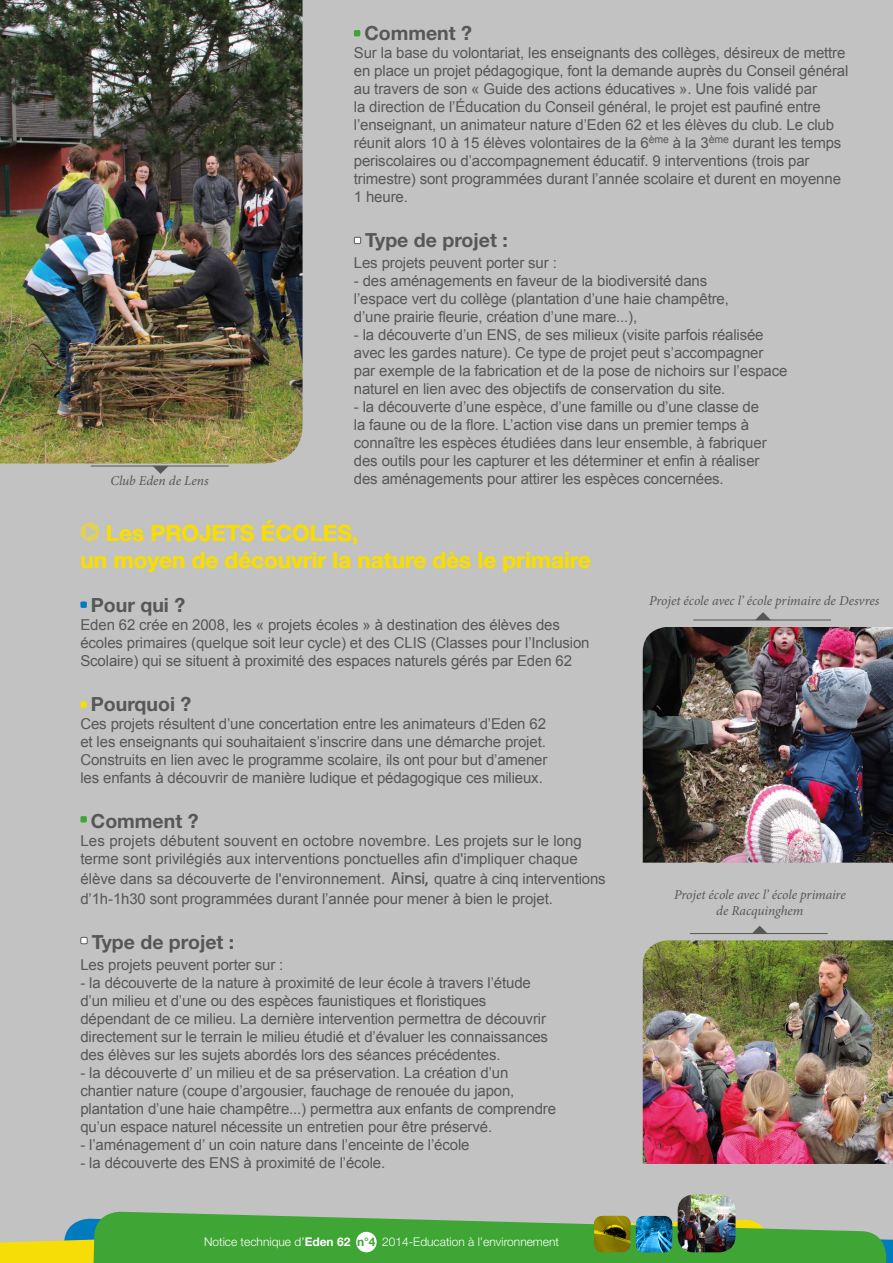
<style>
.page{position:relative;width:893px;height:1263px;background:#c2c2c2}
.page>*{position:absolute;margin:0;border:0;box-sizing:border-box;transform-origin:0 0}
.t1{font:700 22.5px/27px "Helvetica Neue";color:#f6dd07}
.t2{font:700 19.5px "Helvetica Neue";color:#575756}
.t3{font:15px/18px "Arial";letter-spacing:-.01em;color:#575756}
.t4{font:italic 13.5px/16.2px "Minion Pro";letter-spacing:-.005em;color:#575756;text-align:center}
.t5{font:300 12px "Helvetica Neue";color:#fff}
.s1{font-family:"Discreet";font-size:16.5px}
.s2{font-weight:700}
.s3{font-weight:700;color:#3fa535}
</style>
<div class="page">
<svg style="left:354px;top:30px;width:6px;height:6px"></svg>
<div style="left:354px;top:237px;width:7px;height:7px;background:#fff;border-radius:2px"></div>
<div style="left:354px;top:237px;width:7px;height:7px;border:1px solid #575756;border-radius:2px"></div>
<div style="left:80px;top:601px;width:7px;height:7px;background:#007bbd;border-radius:2px"></div>
<div style="left:80px;top:701px;width:7px;height:7px;background:#f6dd07;border-radius:2px"></div>
<div style="left:80px;top:816px;width:7px;height:6px;background:#3fa535;border-radius:2px"></div>
<div style="left:81px;top:937px;width:6px;height:7px;background:#fff;border-radius:2px"></div>
<div style="left:80px;top:937px;width:8px;height:7px;border:1px solid #575756;border-radius:2px"></div>
<img style="left:643px;top:627px;width:250px;height:236px">
<img style="left:643px;top:940px;width:250px;height:224px">
<hr style="left:693px;top:620px;width:138px;height:1px;background:#575756">
<svg style="left:755px;top:612px;width:16px;height:8px"></svg>
<hr style="left:690px;top:933px;width:138px;height:1px;background:#575756">
<svg style="left:752px;top:926px;width:15px;height:7px"></svg>
<img style="left:0;top:0;width:303px;height:463px">
<hr style="left:91px;top:466px;width:138px;height:1px;background:#575756">
<svg style="left:153px;top:466px;width:16px;height:8px"></svg>
<svg style="left:80px;top:522px;width:19px;height:19px"></svg>
<svg style="left:0;top:1211px;width:893px;height:52px"></svg>
<div style="left:356px;top:1232px;width:21px;height:20px;background:#fff;border-radius:50%"></div>
<img style="left:678px;top:1194px;width:57px;height:58px">
<img style="left:594px;top:1216px;width:36px;height:36px">
<svg style="left:594px;top:1216px;width:36px;height:36px"></svg>
<img style="left:636px;top:1216px;width:36px;height:36px">
<svg style="left:636px;top:1216px;width:36px;height:36px"></svg>
<h2 class="t2" style="left:364px;top:21px;width:109px">Comment ?</h2>
<p class="t3" style="left:354px;top:44px;width:496px">Sur la base du volontariat, les enseignants des collèges, désireux de mettre en place un projet pédagogique, font la demande auprès du Conseil général au travers de son « Guide des actions éducatives ». Une fois validé par<br>la direction de l’Éducation du Conseil général, le projet est paufiné entre l’enseignant, un animateur nature d’Eden 62 et les élèves du club. Le club réunit alors 10 à 15 élèves volontaires de la 6<sup>ème</sup> à la 3<sup>ème</sup> durant les temps periscolaires ou d’accompagnement éducatif. 9 interventions (trois par trimestre) sont programmées durant l’année scolaire et durent en moyenne 1 heure.</p>
<h2 class="t2" style="left:365px;top:228px;width:144px">Type de projet :</h2>
<p class="t3" style="left:354px;top:254px;width:204px">Les projets peuvent porter sur :</p>
<p class="t3" style="left:354px;top:272px;width:376px">- des aménagements en faveur de la biodiversité dans l’espace vert du collège (plantation d’une haie champêtre, d’une prairie fleurie, création d’une mare...),</p>
<p class="t3" style="left:354px;top:326px;width:435px">- la découverte d’un ENS, de ses milieux (visite parfois réalisée avec les gardes nature). Ce type de projet peut s’accompagner par exemple de la fabrication et de la pose de nichoirs sur l’espace naturel en lien avec des objectifs de conservation du site.</p>
<p class="t3" style="left:354px;top:398px;width:414px">- la découverte d’une espèce, d’une famille ou d’une classe de la faune ou de la flore. L’action vise dans un premier temps à connaître les espèces étudiées dans leur ensemble, à fabriquer des outils pour les capturer et les déterminer et enfin à réaliser des aménagements pour attirer les espèces concernées.</p>
<p class="t4" style="left:110px;top:473px;width:100px">Club Eden de Lens</p>
<h1 class="t1" style="left:106px;top:519px;width:121px">Les Projets</h1>
<h1 class="t1" style="left:261px;top:519px;width:64px">écoles</h1>
<h1 class="t1" style="left:80px;top:519px;width:512px;text-indent:272px">,<br>un moyen de découvrir la nature dès le primaire</h1>
<h1 class="t1" style="left:212px;top:519px;width:15px">t</h1>
<h1 class="t1" style="left:275px;top:519px;width:14px">c</h1>
<h2 class="t2" style="left:91px;top:593px;width:96px">Pour qui ?</h2>
<p class="t3" style="left:80px;top:616px;width:511px">Eden 62 crée en 2008, les « projets écoles » à destination des élèves des écoles primaires (quelque soit leur cycle) et des CLIS (Classes pour l’Inclusion<br>Scolaire) qui se situent à proximité des espaces naturels gérés par Eden 62</p>
<h2 class="t2" style="left:91px;top:692px;width:102px">Pourquoi ?</h2>
<p class="t3" style="left:80px;top:715px;width:469px">Ces projets résultent d’une concertation entre les animateurs d’Eden 62 et les enseignants qui souhaitaient s’inscrire dans une démarche projet.<br>Construits en lien avec le programme scolaire, ils ont pour but d’amener les enfants à découvrir de manière ludique et pédagogique ces milieux.</p>
<h2 class="t2" style="left:91px;top:809px;width:109px">Comment ?</h2>
<p class="t3" style="left:80px;top:832px;width:503px">Les projets débutent souvent en octobre novembre. Les projets sur le long terme sont privilégiés aux interventions ponctuelles afin d'impliquer chaque</p>
<p class="t3" style="left:80px;top:869px;width:527px;line-height:19.8px">élève dans sa découverte de l'environnement. <span class="s1">Ainsi,</span> quatre à cinq interventions d’1h-1h30 sont programmées durant l’année pour mener à bien le projet.</p>
<h2 class="t2" style="left:92px;top:929px;width:144px">Type de projet :</h2>
<p class="t3" style="left:80px;top:956px;width:204px">Les projets peuvent porter sur :</p>
<p class="t3" style="left:80px;top:974px;width:469px">- la découverte de la nature à proximité de leur école à travers l’étude d’un milieu et d’une ou des espèces faunistiques et floristiques dépendant de ce milieu. La dernière intervention permettra de découvrir directement sur le terrain le milieu étudié et d’évaluer les connaissances des élèves sur les sujets abordés lors des séances précédentes.</p>
<p class="t3" style="left:80px;top:1064px;width:477px">- la découverte d’ un milieu et de sa préservation. La création d’un chantier nature (coupe d’argousier, fauchage de renouée du japon, plantation d’une haie champêtre...) permettra aux enfants de comprendre qu’un espace naturel nécessite un entretien pour être préservé.</p>
<p class="t3" style="left:80px;top:1136px;width:391px">- l’aménagement d’ un coin nature dans l’enceinte de l’école</p>
<p class="t3" style="left:80px;top:1154px;width:306px">- la découverte des ENS à proximité de l’école.</p>
<p class="t5" style="left:204px;top:1234px;width:357px">Notice technique d’<span class="s2">Eden 62</span> <span class="s3">n°4</span> 2014-Education à l’environnement</p>
<p class="t4" style="left:649px;top:593px;width:232px">Projet école avec l’ école primaire de Desvres</p>
<p class="t4" style="left:674px;top:886px;width:173px">Projet école avec l’ école primaire de Racquinghem</p>
</div>
